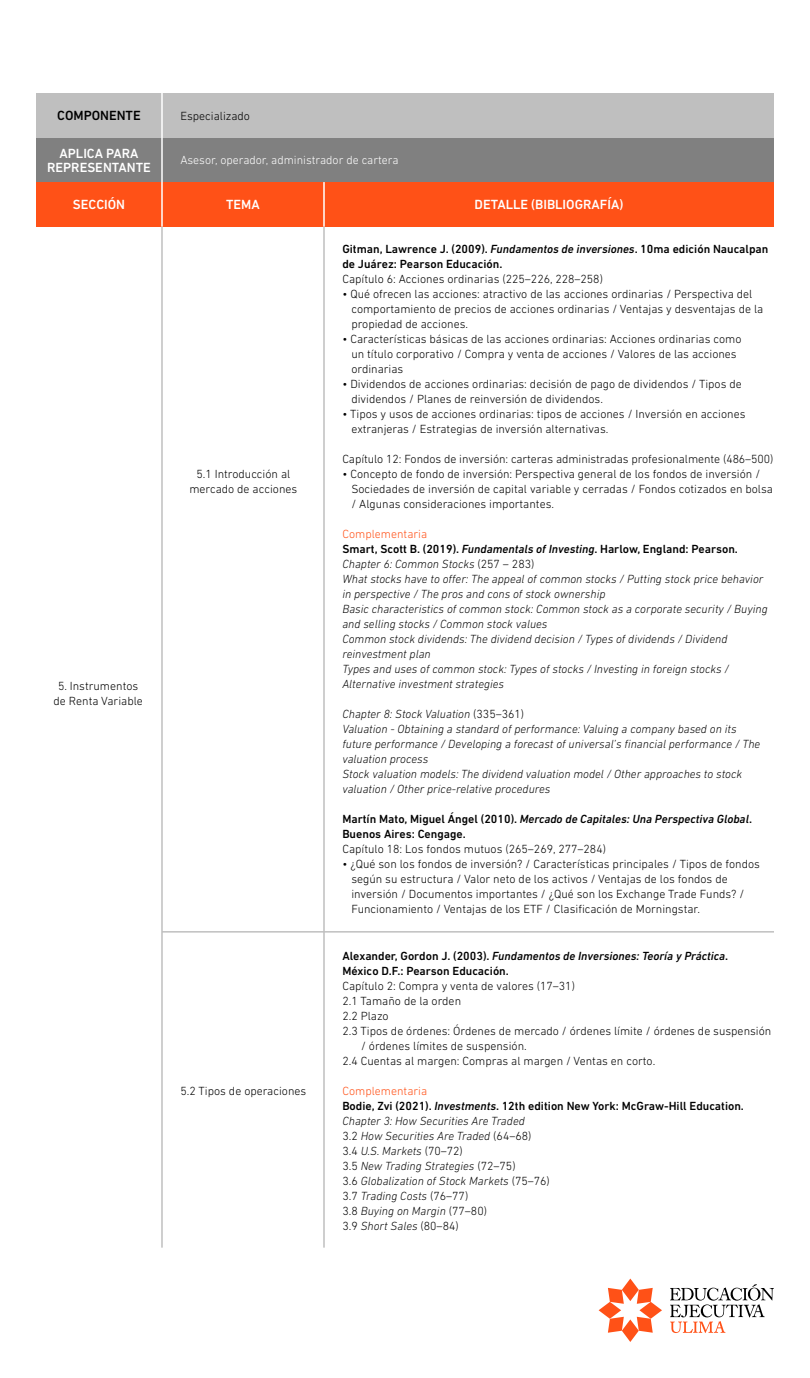
<style>
.page{position:relative;width:810px;height:1378px;background:#fff}
.page>*{position:absolute;margin:0;border:0;box-sizing:border-box;transform-origin:0 0}
.t1{font:500 13.5px/13.5px "DIN Next LT Pro";color:#fff;text-align:center}
.t2{font:500 13.5px "DIN Next LT Pro";color:#000}
.t3{font:300 12px/15px "DIN Next LT Pro";color:#000}
.t4{font:italic 300 12px/15px "DIN Next LT Pro";color:#000}
.t5{font:500 12px/15px "DIN Next LT Pro";color:#000}
.t6{font:300 12px "DIN Next LT Pro";color:#fff}
.s1{font-style:italic}
.s2{font-style:normal;color:#ff5117}
.s3{font-weight:500;font-style:normal}
.s4{font-weight:500}
.s5{font-style:normal}
</style>
<div class="page">
<div style="left:36px;top:182px;width:126px;height:45px;background:#ff5117"></div>
<div style="left:36px;top:137px;width:126px;height:45px;background:#808080"></div>
<div style="left:36px;top:93px;width:126px;height:44px;background:#bfbfbf"></div>
<div style="left:324px;top:182px;width:450px;height:45px;background:#ff5117"></div>
<div style="left:162px;top:182px;width:162px;height:45px;background:#ff5117"></div>
<div style="left:162px;top:137px;width:612px;height:45px;background:#808080"></div>
<div style="left:162px;top:93px;width:612px;height:44px;background:#bfbfbf"></div>
<hr style="left:161px;top:93px;width:2px;height:134px;background:#fff">
<hr style="left:323px;top:182px;width:2px;height:45px;background:#fff">
<hr style="left:161px;top:227px;width:2px;height:1020px;background:#bfbfbf">
<hr style="left:162px;top:931px;width:612px;height:1px;background:#bfbfbf">
<hr style="left:323px;top:227px;width:2px;height:1020px;background:#bfbfbf">
<svg style="left:599px;top:1278px;width:63px;height:64px"></svg>
<svg style="left:670px;top:1284px;width:104px;height:49px"></svg>
<p class="t2" style="left:57px;top:108px;width:85px">COMPONENTE</p>
<p class="t1" style="left:47px;top:147px;width:105px">APLICA PARA<br>REPRESENTANTE</p>
<p class="t1" style="left:73px;top:198px;width:54px">SECCIÓN</p>
<p class="t3" style="left:54px;top:678px;width:91px;text-align:center">5. Instrumentos de Renta Variable</p>
<p class="t3" style="left:180px;top:108px;width:71px">Especializado</p>
<p class="t6" style="left:180px;top:153px;width:220px">Asesor, operador, administrador de cartera</p>
<p class="t1" style="left:226px;top:198px;width:35px">TEMA</p>
<p class="t1" style="left:475px;top:198px;width:150px">DETALLE (BIBLIOGRAFÍA)</p>
<p class="t5" style="left:342px;top:241px;width:428px">Gitman, Lawrence J. (2009). <span class="s1">Fundamentos de inversiones</span>. 10ma edición Naucalpan de Juárez: Pearson Educación.</p>
<p class="t3" style="left:342px;top:271px;width:262px">Capítulo 6: Acciones ordinarias (225–226, 228–258)</p>
<p class="t3" style="left:351px;top:286px;width:413px;text-indent:-9px">• Qué ofrecen las acciones: atractivo de las acciones ordinarias / Perspectiva del comportamiento de precios de acciones ordinarias / Ventajas y desventajas de la propiedad de acciones.</p>
<p class="t3" style="left:351px;top:331px;width:392px;text-indent:-9px">• Características básicas de las acciones ordinarias: Acciones ordinarias como un título corporativo / Compra y venta de acciones / Valores de las acciones ordinarias</p>
<p class="t3" style="left:351px;top:376px;width:392px;text-indent:-9px">• Dividendos de acciones ordinarias: decisión de pago de dividendos / Tipos de dividendos / Planes de reinversión de dividendos.</p>
<p class="t3" style="left:351px;top:406px;width:396px;text-indent:-9px">• Tipos y usos de acciones ordinarias: tipos de acciones / Inversión en acciones extranjeras / Estrategias de inversión alternativas.</p>
<p class="t3" style="left:342px;top:451px;width:433px">Capítulo 12: Fondos de inversión: carteras administradas profesionalmente (486–500)</p>
<p class="t3" style="left:351px;top:466px;width:423px;text-indent:-9px">• Concepto de fondo de inversión: Perspectiva general de los fondos de inversión /<br>Sociedades de inversión de capital variable y cerradas / Fondos cotizados en bolsa / Algunas consideraciones importantes.</p>
<p class="t4" style="left:342px;top:526px;width:427px"><span class="s2">Complementaria<br></span><span class="s3">Smart, Scott B. (2019).</span> <span class="s4">Fundamentals of Investing</span><span class="s3">. Harlow, England: Pearson.<br></span>Chapter 6: Common Stocks <span class="s5">(257 – 283)<br></span>What stocks have to offer: The appeal of common stocks / Putting stock price behavior in perspective / The pros and cons of stock ownership<br>Basic characteristics of common stock: Common stock as a corporate security / Buying and selling stocks / Common stock values<br>Common stock dividends: The dividend decision / Types of dividends / Dividend reinvestment plan<br>Types and uses of common stock: Types of stocks / Investing in foreign stocks / Alternative investment strategies</p>
<p class="t4" style="left:342px;top:706px;width:420px">Chapter 8: Stock Valuation <span class="s5">(335–361)<br></span>Valuation - Obtaining a standard of performance: Valuing a company based on its future performance / Developing a forecast of universal’s financial performance / The valuation process<br>Stock valuation models: The dividend valuation model / Other approaches to stock valuation / Other price-relative procedures</p>
<p class="t5" style="left:342px;top:811px;width:411px">Martín Mato, Miguel Ángel (2010). <span class="s1">Mercado de Capitales: Una Perspectiva Global</span>.<br>Buenos Aires: Cengage.</p>
<p class="t3" style="left:342px;top:841px;width:265px">Capítulo 18: Los fondos mutuos (265–269, 277–284)</p>
<p class="t3" style="left:351px;top:856px;width:410px;text-indent:-9px">• ¿Qué son los fondos de inversión? / Características principales / Tipos de fondos según su estructura / Valor neto de los activos / Ventajas de los fondos de inversión / Documentos importantes / ¿Qué son los Exchange Trade Funds? / Funcionamiento / Ventajas de los ETF / Clasificación de Morningstar.</p>
<p class="t5" style="left:342px;top:948px;width:387px">Alexander, Gordon J. (2003). <span class="s1">Fundamentos de Inversiones: Teoría y Práctica</span>.<br>México D.F.: Pearson Educación.</p>
<p class="t3" style="left:342px;top:978px;width:234px">Capítulo 2: Compra y venta de valores (17–31)</p>
<p class="t3" style="left:342px;top:993px;width:120px">2.1 Tamaño de la orden</p>
<p class="t3" style="left:342px;top:1008px;width:48px">2.2 Plazo</p>
<p class="t3" style="left:342px;top:1023px;width:431px">2.3 Tipos de órdenes: Órdenes de mercado / órdenes límite / órdenes de suspensión</p>
<p class="t3" style="left:361px;top:1038px;width:167px">/ órdenes límites de suspensión.</p>
<p class="t3" style="left:342px;top:1053px;width:314px">2.4 Cuentas al margen: Compras al margen / Ventas en corto.</p>
<p class="t4" style="left:342px;top:1083px;width:403px"><span class="s2">Complementaria<br></span><span class="s3">Bodie, Zvi (2021).</span> <span class="s4">Investments</span><span class="s3">. 12th edition New York: McGraw-Hill Education.<br></span>Chapter 3: How Securities Are Traded<br><span class="s5">3.2</span> How Securities Are Traded <span class="s5">(64–68)<br>3.4</span> U.S. Markets <span class="s5">(70–72)<br>3.5</span> New Trading Strategies <span class="s5">(72–75)<br>3.6</span> Globalization of Stock Markets <span class="s5">(75–76)<br>3.7</span> Trading Costs <span class="s5">(76–77)<br>3.8</span> Buying on Margin <span class="s5">(77–80)<br>3.9</span> Short Sales <span class="s5">(80–84)</span></p>
<p class="t3" style="left:189px;top:466px;width:109px;text-align:center">5.1 Introducción al mercado de acciones</p>
<p class="t3" style="left:180px;top:1083px;width:127px">5.2 Tipos de operaciones</p>
</div>
